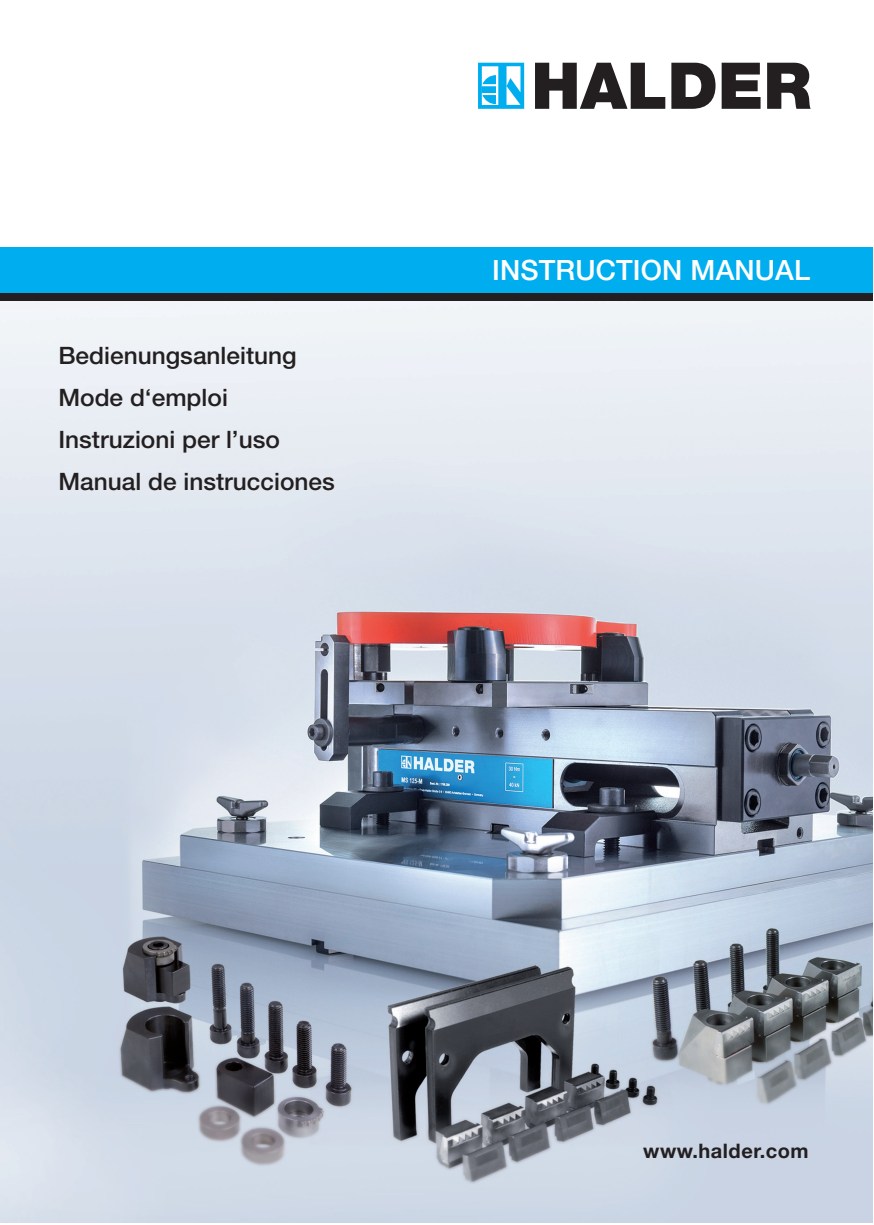
<style>
.page{position:relative;width:874px;height:1225px;background:#fff}
.page>*{position:absolute;margin:0;border:0;box-sizing:border-box;transform-origin:0 0}
.t1{font:500 28px "Helvetica Neue LT Std";letter-spacing:.005em;color:#fff}
.t2{font:500 24px/42px "Helvetica Neue LT";color:#231f20}
.t3{font:700 20px "Helvetica Neue LT Std";letter-spacing:.025em;color:#231f20}
</style>
<div class="page">
<img style="left:0;top:301px;width:872px;height:922px">
<svg style="left:478px;top:63px;width:46px;height:46px"></svg>
<svg style="left:535px;top:63px;width:275px;height:46px"></svg>
<div style="left:0;top:247px;width:871px;height:48px;background:#00aeef"></div>
<div style="left:0;top:294px;width:872px;height:7px;background:#231f20"></div>
<p class="t2" style="left:58px;top:334px;width:278px">Bedienungsanleitung<br>Mode d‘emploi<br>Instruzioni per l’uso<br>Manual de instrucciones</p>
<p class="t1" style="left:492px;top:254px;width:319px">INSTRUCTION MANUAL</p>
<p class="t3" style="left:643px;top:1138px;width:167px">www.halder.com</p>
</div>
